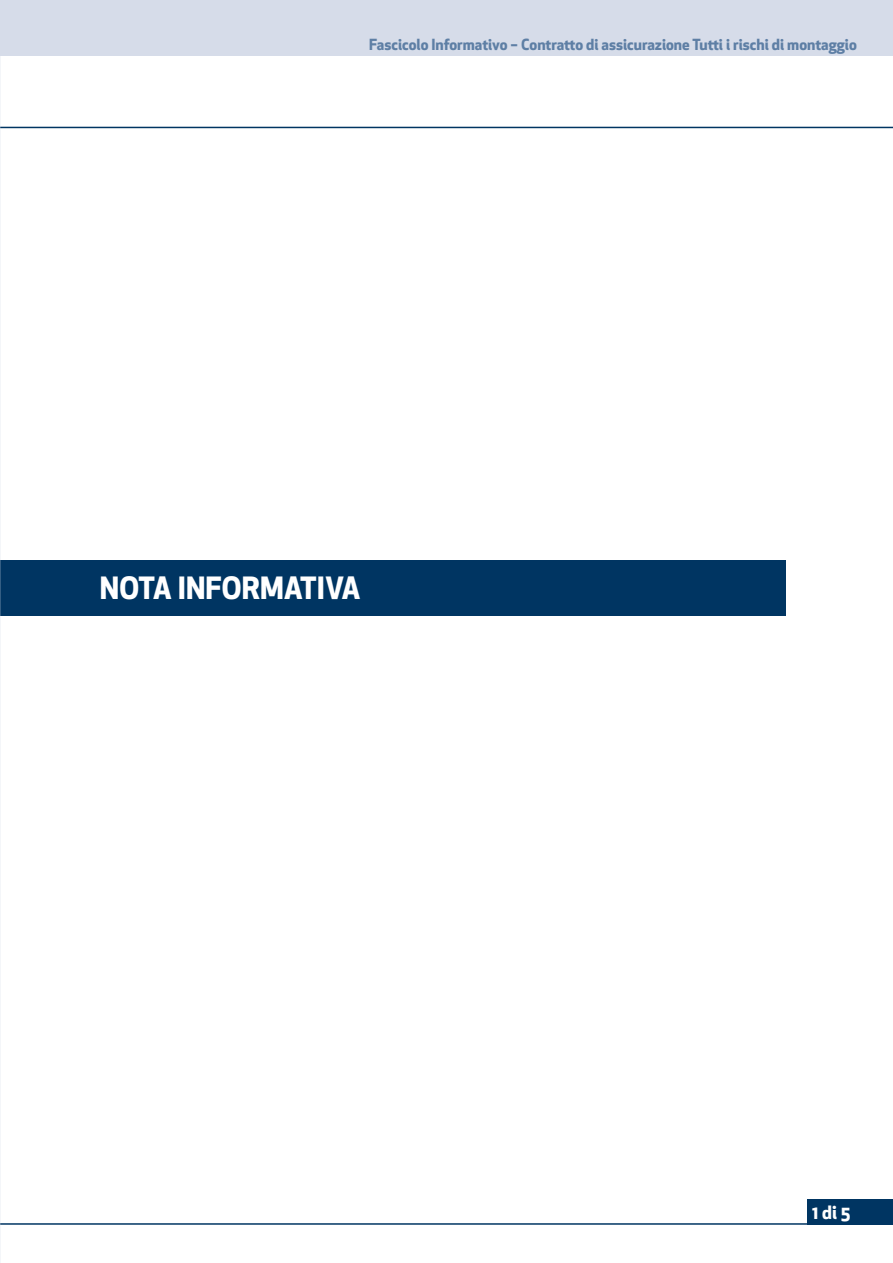
<style>
.page{position:relative;width:893px;height:1263px;background:#fff}
.page>*{position:absolute;margin:0;border:0;box-sizing:border-box;transform-origin:0 0}
.t1{font:700 30px "Apex New";color:#fff}
.t2{font:700 18px "Apex New";color:#fff}
.t3{font:700 15px "Apex New";color:#5e7fa5}
</style>
<div class="page">
<div style="left:808px;top:1199px;width:85px;height:26px;background:#003562"></div>
<hr style="left:0;top:1223px;width:893px;height:2px;background:#003562">
<div style="left:0;top:0;width:893px;height:56px;background:#d6dce9"></div>
<hr style="left:0;top:127px;width:893px;height:1px;background:#003562">
<div style="left:0;top:560px;width:785px;height:55px;background:#003562"></div>
<p class="t3" style="left:369px;top:33px;width:489px">Fascicolo Informativo – Contratto di assicurazione Tutti i rischi di montaggio</p>
<h1 class="t1" style="left:100px;top:566px;width:262px">NOTA INFORMATIVA</h1>
<p class="t2" style="left:812px;top:1199px;width:40px">1 di 5</p>
</div>
